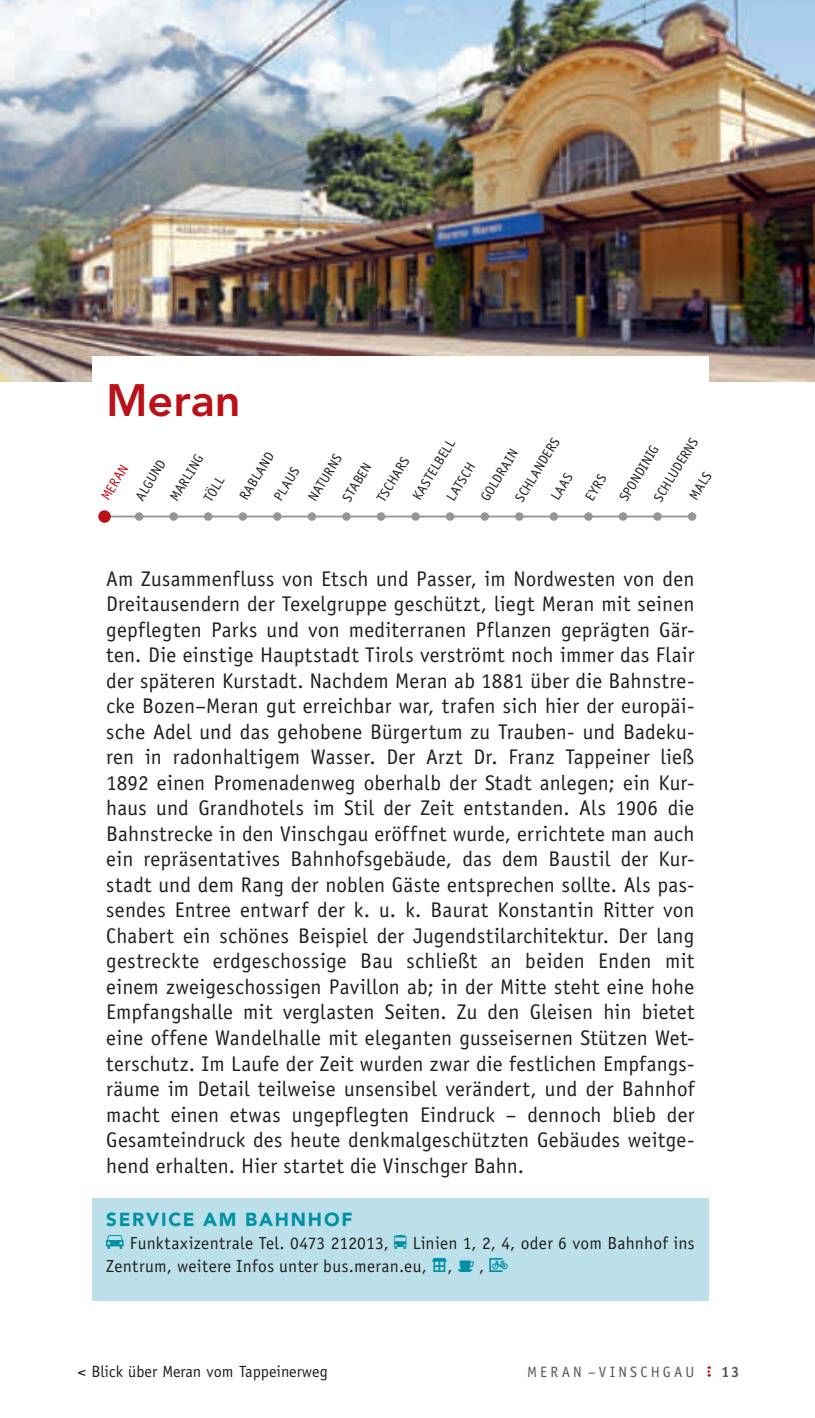
<style>
.page{position:relative;width:815px;height:1418px;background:#fff}
.page>*{position:absolute;margin:0;border:0;box-sizing:border-box;transform-origin:0 0}
.t1{font:800 45px "Dtbdrb Avenir LT Std";color:#bb1018}
.t2{font:21.25px/25.5px "Sxkxkl Officina Sans Std";letter-spacing:.01em;color:#231f20;text-align:justify}
.t3{font:900 18.75px "Bhrght Avenir LT Std";letter-spacing:.095em;color:#0090a3}
.t4{font:17.5px/22.5px "Sxkxkl Officina Sans Std";letter-spacing:.02em;color:#231f20}
.t5{font:16.25px "Sxkxkl Officina Sans Std";color:#231f20}
.t6{font:15px "Hvckxv Officina Sans Std";letter-spacing:.215em;color:#57585a}
.t7{font:700 15px "Psgkbp Officina Sans Std";color:#57585a}
.t8{font:13.75px "Sxkxkl Officina Sans Std";color:#231f20}
.t9{font:13.75px "Sxkxkl Officina Sans Std";color:#bb1018}
</style>
<div class="page">
<img style="left:0;top:0;width:815px;height:382px">
<div style="left:92px;top:356px;width:617px;height:51px;background:#fff"></div>
<svg style="left:707px;top:1366px;width:3px;height:10px"></svg>
<div style="left:92px;top:1198px;width:617px;height:102px;background:#bbe0e9"></div>
<hr style="left:104px;top:515px;width:588px;height:2px;background:#939598">
<div style="left:135px;top:512px;width:8px;height:9px;background:#939598;border-radius:50%"></div>
<div style="left:99px;top:511px;width:11px;height:11px;background:#bb1018;border-radius:50%"></div>
<div style="left:98px;top:510px;width:13px;height:13px;border:2px solid #bb1018;border-radius:50%"></div>
<div style="left:169px;top:512px;width:9px;height:9px;background:#939598;border-radius:50%"></div>
<div style="left:204px;top:512px;width:8px;height:9px;background:#939598;border-radius:50%"></div>
<div style="left:239px;top:512px;width:8px;height:9px;background:#939598;border-radius:50%"></div>
<div style="left:273px;top:512px;width:9px;height:9px;background:#939598;border-radius:50%"></div>
<div style="left:308px;top:512px;width:8px;height:9px;background:#939598;border-radius:50%"></div>
<div style="left:342px;top:512px;width:9px;height:9px;background:#939598;border-radius:50%"></div>
<div style="left:377px;top:512px;width:8px;height:9px;background:#939598;border-radius:50%"></div>
<div style="left:411px;top:512px;width:9px;height:9px;background:#939598;border-radius:50%"></div>
<div style="left:446px;top:512px;width:8px;height:9px;background:#939598;border-radius:50%"></div>
<div style="left:480px;top:512px;width:9px;height:9px;background:#939598;border-radius:50%"></div>
<div style="left:515px;top:512px;width:9px;height:9px;background:#939598;border-radius:50%"></div>
<div style="left:550px;top:512px;width:8px;height:9px;background:#939598;border-radius:50%"></div>
<div style="left:584px;top:512px;width:9px;height:9px;background:#939598;border-radius:50%"></div>
<div style="left:619px;top:512px;width:8px;height:9px;background:#939598;border-radius:50%"></div>
<div style="left:653px;top:512px;width:9px;height:9px;background:#939598;border-radius:50%"></div>
<div style="left:688px;top:512px;width:8px;height:9px;background:#939598;border-radius:50%"></div>
<h1 class="t1" style="left:106px;top:373px;width:136px">Meran</h1>
<p class="t9" style="left:98px;top:495px;width:41px;rotate:-59deg">MERAN</p>
<p class="t8" style="left:132px;top:495px;width:47px;rotate:-59deg">ALGUND</p>
<p class="t8" style="left:166px;top:496px;width:53px;rotate:-59deg">MARLING</p>
<p class="t8" style="left:200px;top:496px;width:22px;rotate:-59deg">TÖLL</p>
<p class="t8" style="left:236px;top:494px;width:55px;rotate:-59deg">RABLAND</p>
<p class="t8" style="left:270px;top:495px;width:37px;rotate:-59deg">PLAUS</p>
<p class="t8" style="left:512px;top:496px;width:74px;rotate:-59deg">SCHLANDERS</p>
<p class="t8" style="left:409px;top:495px;width:64px;rotate:-59deg">KASTELBELL</p>
<p class="t8" style="left:478px;top:496px;width:60px;rotate:-59deg">GOLDRAIN</p>
<p class="t8" style="left:305px;top:495px;width:53px;rotate:-59deg">NATURNS</p>
<p class="t8" style="left:339px;top:496px;width:44px;rotate:-59deg">STABEN</p>
<p class="t8" style="left:373px;top:496px;width:52px;rotate:-59deg">TSCHARS</p>
<p class="t8" style="left:443px;top:495px;width:44px;rotate:-59deg">LATSCH</p>
<p class="t8" style="left:547px;top:495px;width:31px;rotate:-59deg">LAAS</p>
<p class="t8" style="left:582px;top:495px;width:30px;rotate:-59deg">EYRS</p>
<p class="t8" style="left:650px;top:496px;width:74px;rotate:-59deg">SCHLUDERNS</p>
<p class="t8" style="left:616px;top:496px;width:64px;rotate:-59deg">SPONDINIG</p>
<p class="t8" style="left:686px;top:494px;width:32px;rotate:-59deg">MALS</p>
<p class="t2" style="left:106px;top:566px;width:590px">Am Zusammenfluss von Etsch und Passer, im Nordwesten von den Dreitausendern der Texelgruppe geschützt, liegt Meran mit seinen gepflegten Parks und von mediterranen Pflanzen geprägten Gär&shy;ten. Die einstige Hauptstadt Tirols verströmt noch immer das Flair der späteren Kurstadt. Nachdem Meran ab 1881 über die Bahnstre&shy;cke Bozen–Meran gut erreichbar war, trafen sich hier der europäi&shy;sche Adel und das gehobene Bürgertum zu Trauben- und Badeku&shy;ren in radonhaltigem Wasser. Der Arzt Dr. Franz Tappeiner ließ 1892 einen Promenadenweg oberhalb der Stadt anlegen; ein Kur&shy;haus und Grandhotels im Stil der Zeit entstanden. Als 1906 die Bahnstrecke in den Vinschgau eröffnet wurde, errichtete man auch ein repräsentatives Bahnhofsgebäude, das dem Baustil der Kur&shy;stadt und dem Rang der noblen Gäste entsprechen sollte. Als pas&shy;sendes Entree entwarf der k. u. k. Baurat Konstantin Ritter von Chabert ein schönes Beispiel der Jugendstilarchitektur. Der lang gestreckte erdgeschossige Bau schließt an beiden Enden mit einem zweigeschossigen Pavillon ab; in der Mitte steht eine hohe Empfangshalle mit verglasten Seiten. Zu den Gleisen hin bietet eine offene Wandelhalle mit eleganten gusseisernen Stützen Wet&shy;terschutz. Im Laufe der Zeit wurden zwar die festlichen Empfangs&shy;räume im Detail teilweise unsensibel verändert, und der Bahnhof macht einen etwas ungepflegten Eindruck – dennoch blieb der Gesamteindruck des heute denkmalgeschützten Gebäudes weitge&shy;hend erhalten. Hier startet die Vinschger Bahn.</p>
<p class="t3" style="left:106px;top:1208px;width:244px">SERVICE AM BAHNHOF</p>
<p class="t4" style="left:130px;top:1231px;width:260px">Funktaxizentrale Tel. 0473 212013,</p>
<p class="t4" style="left:106px;top:1231px;width:590px;text-indent:306px">Linien 1, 2, 4, oder 6 vom Bahnhof ins<br>Zentrum, weitere Infos unter bus.meran.eu, ,</p>
<p class="t4" style="left:479px;top:1254px;width:7px">,</p>
<p class="t5" style="left:78px;top:1361px;width:251px">&lt; Blick über Meran vom Tappeinerweg</p>
<p class="t6" style="left:527px;top:1362px;width:169px">MERAN –VINSCHGAU</p>
<p class="t7" style="left:721px;top:1362px;width:20px">13</p>
</div>
